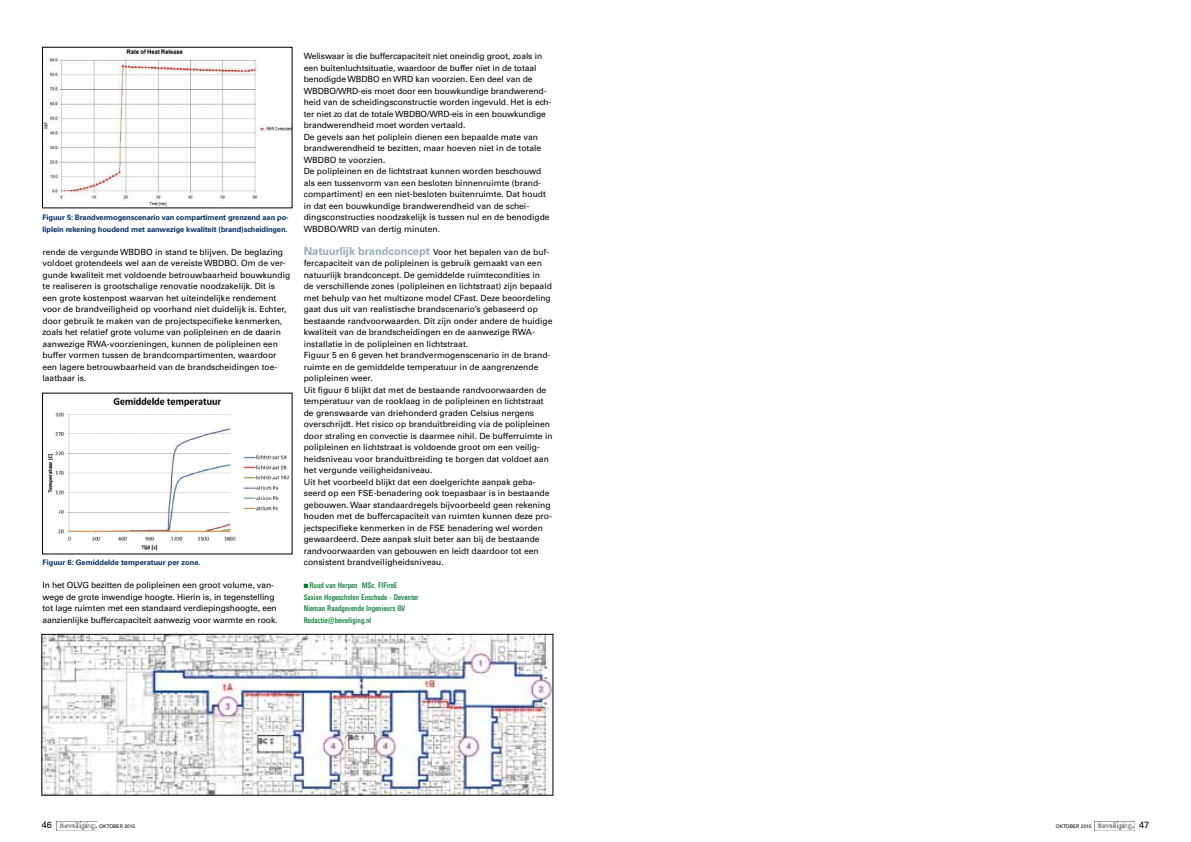
<style>
.page{position:relative;width:1191px;height:842px;background:#fff}
.page>*{position:absolute;margin:0;border:0;box-sizing:border-box;transform-origin:0 0}
.t1{font:9px "Univers";color:#000}
.t2{font:8.5px/11.5px "Univers";color:#000}
.t3{font:8px/11.5px "Univers Condensed BQ";color:#00772f}
.t4{font:700 7.5px/11.5px "Univers";letter-spacing:-.01em;color:#003064}
.t5{font:5px "Univers";color:#000}
.s1{font-weight:700;font-size:11px;color:#9badb4}
</style>
<div class="page">
<img style="left:57px;top:821px;width:40px;height:10px">
<img style="left:1094px;top:821px;width:40px;height:10px">
<img style="left:44px;top:49px;width:246px;height:157px">
<img style="left:47px;top:397px;width:243px;height:154px">
<img style="left:44px;top:636px;width:507px;height:157px">
<div style="left:42px;top:634px;width:511px;height:161px;border:1px solid #000"></div>
<p class="t4" style="left:43px;top:212px;width:248px">Figuur 5: Brandvermogenscenario van compartiment grenzend aan po&shy;liplein rekening houdend met aanwezige kwaliteit (brand)scheidingen.</p>
<p class="t2" style="left:43px;top:246px;width:249px">rende de vergunde WBDBO in stand te blijven. De beglazing voldoet grotendeels wel aan de vereiste WBDBO. Om de ver&shy;gunde kwaliteit met voldoende betrouwbaarheid bouwkundig te realiseren is grootschalige renovatie noodzakelijk. Dit is een grote kostenpost waarvan het uiteindelijke rendement voor de brandveiligheid op voorhand niet duidelijk is. Echter, door gebruik te maken van de projectspecifieke kenmerken, zoals het relatief grote volume van polipleinen en de daarin aanwezige RWA-voorzieningen, kunnen de polipleinen een buffer vormen tussen de brandcompartimenten, waardoor een lagere betrouwbaarheid van de brandscheidingen toe&shy;laatbaar is.</p>
<p class="t4" style="left:43px;top:557px;width:160px">Figuur 6: Gemiddelde temperatuur per zone.</p>
<p class="t2" style="left:43px;top:579px;width:236px">In het OLVG bezitten de polipleinen een groot volume, van&shy;wege de grote inwendige hoogte. Hierin is, in tegenstelling tot lage ruimten met een standaard verdiepingshoogte, een aanzienlijke buffercapaciteit aanwezig voor warmte en rook.</p>
<p class="t2" style="left:304px;top:50px;width:249px">Weliswaar is die buffercapaciteit niet oneindig groot, zoals in een buitenluchtsituatie, waardoor de buffer niet in de totaal benodigde WBDBO en WRD kan voorzien. Een deel van de WBDBO/WRD-eis moet door een bouwkundige brandwerend&shy;heid van de scheidingsconstructie worden ingevuld. Het is ech&shy;ter niet zo dat de totale WBDBO/WRD-eis in een bouwkundige brandwerendheid moet worden vertaald.<br>De gevels aan het poliplein dienen een bepaalde mate van brandwerendheid te bezitten, maar hoeven niet in de totale WBDBO te voorzien.<br>De polipleinen en de lichtstraat kunnen worden beschouwd als een tussenvorm van een besloten binnenruimte (brand&shy;compartiment) en een niet-besloten buitenruimte. Dat houdt in dat een bouwkundige brandwerendheid van de schei&shy;dingsconstructies noodzakelijk is tussen nul en de benodigde WBDBO/WRD van dertig minuten.</p>
<p class="t2" style="left:304px;top:246px;width:250px"><span class="s1">Natuurlijk brandconcept</span> Voor het bepalen van de buf&shy;fercapaciteit van de polipleinen is gebruik gemaakt van een natuurlijk brandconcept. De gemiddelde ruimtecondities in<br>de verschillende zones (polipleinen en lichtstraat) zijn bepaald met behulp van het multizone model CFast. Deze beoordeling gaat dus uit van realistische brandscenario’s gebaseerd op bestaande randvoorwaarden. Dit zijn onder andere de huidige kwaliteit van de brandscheidingen en de aanwezige RWA&shy;installatie in de polipleinen en lichtstraat.<br>Figuur 5 en 6 geven het brandvermogenscenario in de brand&shy;ruimte en de gemiddelde temperatuur in de aangrenzende polipleinen weer.<br>Uit figuur 6 blijkt dat met de bestaande randvoorwaarden de temperatuur van de rooklaag in de polipleinen en lichtstraat de grenswaarde van driehonderd graden Celsius nergens overschrijdt. Het risico op branduitbreiding via de polipleinen door straling en convectie is daarmee nihil. De bufferruimte in polipleinen en lichtstraat is voldoende groot om een veilig&shy;heidsniveau voor branduitbreiding te borgen dat voldoet aan het vergunde veiligheidsniveau.<br>Uit het voorbeeld blijkt dat een doelgerichte aanpak geba&shy;seerd op een FSE-benadering ook toepasbaar is in bestaande gebouwen. Waar standaardregels bijvoorbeeld geen rekening houden met de buffercapaciteit van ruimten kunnen deze pro&shy;jectspecifieke kenmerken in de FSE benadering wel worden gewaardeerd. Deze aanpak sluit beter aan bij de bestaande randvoorwaarden van gebouwen en leidt daardoor tot een consistent brandveiligheidsniveau.</p>
<p class="t3" style="left:304px;top:580px;width:116px;text-indent:6px">Ruud van Herpen MSc. FIFireE<br>Saxion Hogescholen Enschede - Deventer<br>Nieman Raadgevende Ingenieurs BV<br>Redactie@beveiliging.nl</p>
<p class="t1" style="left:42px;top:820px;width:12px">46</p>
<p class="t5" style="left:99px;top:823px;width:37px">OKTOBER 2015</p>
<p class="t5" style="left:1055px;top:823px;width:37px">OKTOBER 2015</p>
<p class="t1" style="left:1139px;top:820px;width:12px">47</p>
</div>
